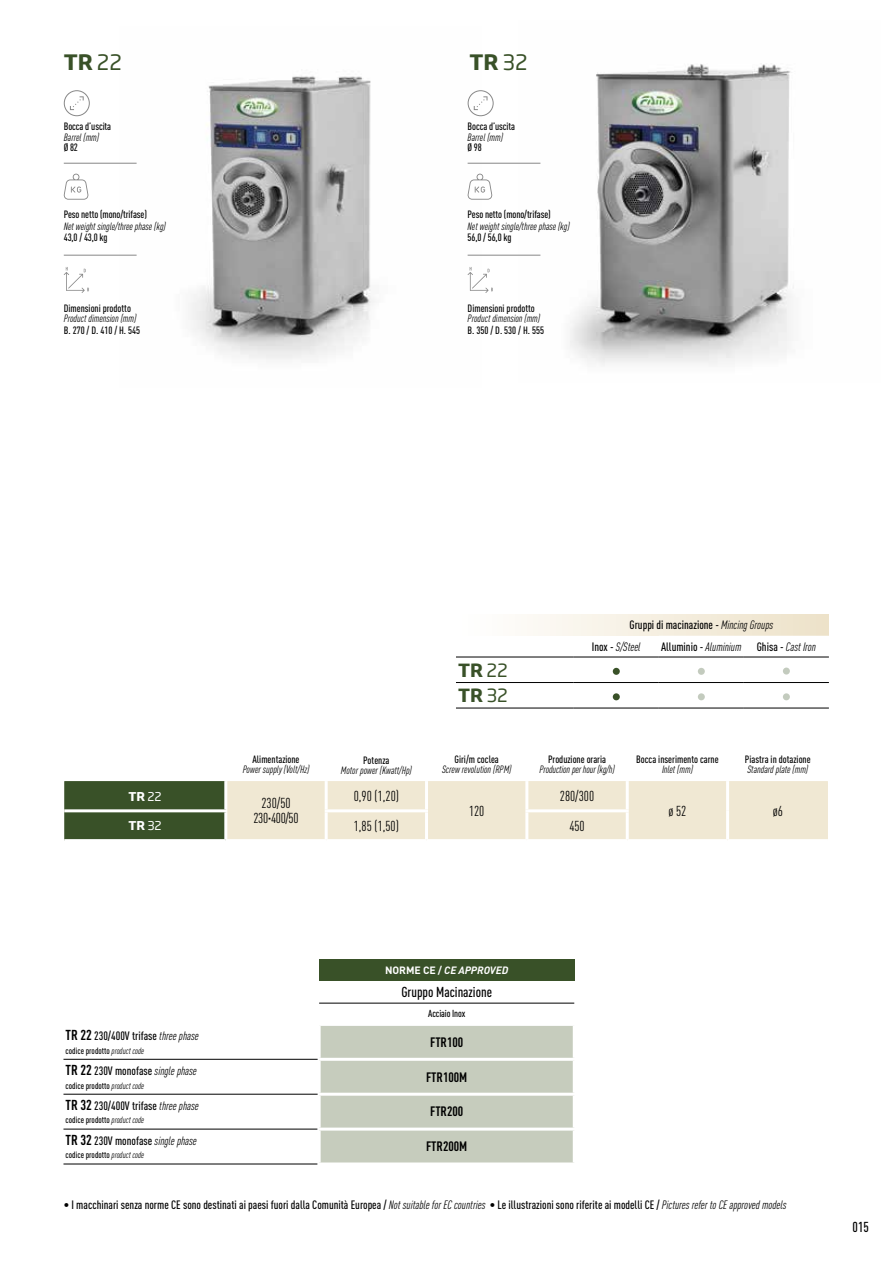
<style>
.page{position:relative;width:893px;height:1263px;background:#fff}
.page>*{position:absolute;margin:0;border:0;box-sizing:border-box;transform-origin:0 0}
.t1{font:700 21px "Soho Gothic Pro";color:#395128}
.t2{font:700 18px/25.5px "Soho Gothic Pro";color:#395128}
.t3{font:condensed 14.25px "DIN Pro";color:#000}
.t4{font:500 condensed 14.25px "DIN Pro";color:#000}
.t5{font:condensed 14.25px/15px "DIN Pro";letter-spacing:-.025em;color:#000;text-align:center}
.t6{font:700 condensed 13.5px "DIN Pro";color:#000}
.t7{font:500 condensed 12px/21.3px "DIN Pro";color:#000}
.t8{font:italic condensed 12px "DIN Pro";color:#000}
.t9{font:700 12px "Soho Gothic Pro";color:#fff}
.t10{font:500 condensed 10.5px "DIN Pro";color:#000}
.t11{font:italic condensed 10.5px "DIN Pro";color:#000}
.t12{font:italic 700 10.5px "DIN Pro";letter-spacing:-.005em;color:#fff}
.t13{font:500 condensed 10.05px "DIN Pro";letter-spacing:-.01em;color:#000}
.t14{font:500 condensed 9px "DIN Pro";color:#000}
.s1{font-weight:400}
.s2{font-weight:400;font-style:italic}
.s3{font-weight:500;font-style:normal}
.s4{font-weight:700;font-size:14.25px}
.s5{font-style:normal}
</style>
<div class="page">
<img style="left:120px;top:76px;width:361px;height:284px">
<img style="left:519px;top:64px;width:275px;height:302px">
<svg style="left:64px;top:781px;width:764px;height:58px;background:#cac8af"></svg>
<hr style="left:224px;top:781px;width:3px;height:28px;background:#fff">
<hr style="left:325px;top:781px;width:3px;height:28px;background:#fff">
<hr style="left:425px;top:781px;width:3px;height:28px;background:#fff">
<hr style="left:525px;top:781px;width:3px;height:28px;background:#fff">
<hr style="left:626px;top:781px;width:3px;height:28px;background:#fff">
<hr style="left:726px;top:781px;width:3px;height:30px;background:#fff">
<hr style="left:726px;top:811px;width:3px;height:28px;background:#fff">
<hr style="left:64px;top:809px;width:163px;height:3px;background:#fff">
<hr style="left:224px;top:812px;width:3px;height:27px;background:#fff">
<hr style="left:325px;top:809px;width:103px;height:3px;background:#fff">
<hr style="left:325px;top:812px;width:3px;height:27px;background:#fff">
<hr style="left:425px;top:812px;width:3px;height:27px;background:#fff">
<hr style="left:525px;top:809px;width:104px;height:3px;background:#fff">
<hr style="left:525px;top:812px;width:3px;height:27px;background:#fff">
<hr style="left:626px;top:812px;width:3px;height:27px;background:#fff">
<div style="left:456px;top:614px;width:118px;height:22px;background:#fcfaf6"></div>
<div style="left:574px;top:614px;width:255px;height:22px;background:linear-gradient(to right,#faf6ed,#ede1c8)"></div>
<svg style="left:659px;top:656px;width:170px;height:1px"></svg>
<hr style="left:456px;top:657px;width:118px;height:1px;background:#000">
<hr style="left:574px;top:657px;width:85px;height:1px;background:#000">
<hr style="left:659px;top:657px;width:85px;height:1px;background:#000">
<hr style="left:744px;top:657px;width:85px;height:1px;background:#000">
<hr style="left:456px;top:682px;width:118px;height:1px;background:#000">
<hr style="left:574px;top:682px;width:85px;height:1px;background:#000">
<hr style="left:659px;top:682px;width:85px;height:1px;background:#000">
<hr style="left:744px;top:682px;width:85px;height:1px;background:#000">
<hr style="left:456px;top:708px;width:118px;height:1px;background:#000">
<hr style="left:574px;top:708px;width:85px;height:1px;background:#000">
<hr style="left:659px;top:708px;width:85px;height:1px;background:#000">
<hr style="left:744px;top:708px;width:85px;height:1px;background:#000">
<div style="left:613px;top:668px;width:7px;height:7px;background:#395128;border-radius:50%"></div>
<div style="left:698px;top:668px;width:7px;height:7px;background:#c3cbbe;border-radius:50%"></div>
<div style="left:783px;top:667px;width:7px;height:7px;background:#c3cbbe;border-radius:50%"></div>
<div style="left:613px;top:693px;width:7px;height:7px;background:#395128;border-radius:50%"></div>
<div style="left:698px;top:693px;width:7px;height:7px;background:#c3cbbe;border-radius:50%"></div>
<div style="left:783px;top:693px;width:7px;height:7px;background:#c3cbbe;border-radius:50%"></div>
<div style="left:319px;top:960px;width:255px;height:21px;background:#395128"></div>
<div style="left:321px;top:1026px;width:252px;height:136px;background:#c6ccbd"></div>
<hr style="left:319px;top:1003px;width:255px;height:1px;background:#000">
<hr style="left:318px;top:1093px;width:258px;height:3px;background:#fff">
<hr style="left:318px;top:1058px;width:258px;height:3px;background:#fff">
<hr style="left:63px;top:1163px;width:255px;height:1px;background:#000">
<hr style="left:63px;top:1059px;width:255px;height:1px;background:#000">
<hr style="left:63px;top:1094px;width:255px;height:1px;background:#000">
<hr style="left:63px;top:1129px;width:255px;height:1px;background:#000">
<hr style="left:318px;top:1127px;width:258px;height:3px;background:#fff">
<svg style="left:64px;top:90px;width:26px;height:26px"></svg>
<svg style="left:64px;top:174px;width:25px;height:26px"></svg>
<hr style="left:64px;top:255px;width:73px;height:1px;background:#878787">
<hr style="left:64px;top:163px;width:73px;height:1px;background:#878787">
<svg style="left:64px;top:267px;width:25px;height:26px"></svg>
<svg style="left:468px;top:90px;width:26px;height:26px"></svg>
<svg style="left:467px;top:174px;width:25px;height:26px"></svg>
<hr style="left:468px;top:255px;width:72px;height:1px;background:#878787">
<hr style="left:468px;top:163px;width:72px;height:1px;background:#878787">
<svg style="left:468px;top:267px;width:25px;height:26px"></svg>
<h1 class="t1" style="left:64px;top:46px;width:59px">TR <span class="s1">22</span></h1>
<h1 class="t1" style="left:469px;top:46px;width:60px">TR <span class="s1">32</span></h1>
<p class="t10" style="left:64px;top:119px;width:49px">Bocca d’uscita</p>
<p class="t11" style="left:64px;top:129px;width:37px">Barrel (mm)</p>
<p class="t10" style="left:64px;top:140px;width:16px">Ø 82</p>
<p class="t10" style="left:468px;top:119px;width:49px">Bocca d’uscita</p>
<p class="t11" style="left:468px;top:129px;width:37px">Barrel (mm)</p>
<p class="t10" style="left:468px;top:140px;width:16px">Ø 98</p>
<p class="t10" style="left:64px;top:207px;width:85px">Peso netto (mono/trifase)</p>
<p class="t11" style="left:64px;top:219px;width:103px">Net weight single/three phase (kg)</p>
<p class="t10" style="left:64px;top:229px;width:45px">43,0 / 43,0 kg</p>
<p class="t10" style="left:468px;top:207px;width:85px">Peso netto (mono/trifase)</p>
<p class="t11" style="left:468px;top:219px;width:103px">Net weight single/three phase (kg)</p>
<p class="t10" style="left:468px;top:229px;width:45px">56,0 / 56,0 kg</p>
<p class="t10" style="left:64px;top:300px;width:69px">Dimensioni prodotto</p>
<p class="t11" style="left:64px;top:311px;width:74px">Product dimension (mm)</p>
<p class="t10" style="left:64px;top:323px;width:78px">B. 270 / D. 410 / H. 545</p>
<p class="t10" style="left:468px;top:300px;width:69px">Dimensioni prodotto</p>
<p class="t11" style="left:468px;top:311px;width:74px">Product dimension (mm)</p>
<p class="t10" style="left:468px;top:323px;width:78px">B. 350 / D. 530 / H. 555</p>
<p class="t10" style="left:252px;top:751px;width:49px">Alimentazione</p>
<p class="t11" style="left:243px;top:762px;width:68px">Power supply (Volt/Hz)</p>
<p class="t10" style="left:363px;top:752px;width:28px">Potenza</p>
<p class="t11" style="left:341px;top:763px;width:72px">Motor power (Kwatt/Hp)</p>
<h2 class="t2" style="left:458px;top:656px;width:51px">TR <span class="s1">22<br></span>TR <span class="s1">32</span></h2>
<p class="t10" style="left:454px;top:751px;width:46px">Giri/m coclea</p>
<p class="t11" style="left:442px;top:762px;width:71px">Screw revolution (RPM)</p>
<p class="t7" style="left:592px;top:613px;width:183px;text-indent:38px">Gruppi di macinazione - <span class="s2">Mincing Groups<br></span>Inox - <span class="s2">S/Steel</span></p>
<p class="t7" style="left:661px;top:635px;width:82px">Alluminio - <span class="s2">Aluminium</span></p>
<p class="t8" style="left:757px;top:638px;width:61px"><span class="s3">Ghisa -</span> Cast Iron</p>
<p class="t10" style="left:548px;top:751px;width:60px">Produzione oraria</p>
<p class="t11" style="left:539px;top:762px;width:77px">Production per hour (kg/h)</p>
<p class="t10" style="left:636px;top:751px;width:84px">Bocca inserimento carne</p>
<p class="t11" style="left:662px;top:762px;width:32px">Inlet (mm)</p>
<p class="t10" style="left:745px;top:751px;width:67px">Piastra in dotazione</p>
<p class="t11" style="left:747px;top:762px;width:62px">Standard plate (mm)</p>
<p class="t3" style="left:354px;top:786px;width:47px">0,90 (1,20)</p>
<p class="t3" style="left:560px;top:786px;width:36px">280/300</p>
<p class="t9" style="left:128px;top:787px;width:35px">TR <span class="s1">22</span></p>
<p class="t5" style="left:253px;top:795px;width:47px">230/50<br>230·400/50</p>
<p class="t3" style="left:469px;top:801px;width:17px">120</p>
<p class="t9" style="left:128px;top:816px;width:35px">TR <span class="s1">32</span></p>
<p class="t3" style="left:354px;top:815px;width:47px">1,85 (1,50)</p>
<p class="t3" style="left:569px;top:815px;width:17px">450</p>
<p class="t3" style="left:668px;top:801px;width:19px">ø 52</p>
<p class="t3" style="left:773px;top:801px;width:12px">ø6</p>
<p class="t7" style="left:66px;top:1024px;width:135px"><span class="s4">TR 22</span> 230/400V trifase <span class="s2">three phase</span></p>
<p class="t14" style="left:66px;top:1044px;width:80px">codice prodotto <span class="s2">product code</span></p>
<p class="t7" style="left:66px;top:1059px;width:133px"><span class="s4">TR 22</span> 230V monofase <span class="s2">single phase</span></p>
<p class="t14" style="left:66px;top:1079px;width:80px">codice prodotto <span class="s2">product code</span></p>
<p class="t7" style="left:66px;top:1094px;width:135px"><span class="s4">TR 32</span> 230/400V trifase <span class="s2">three phase</span></p>
<p class="t14" style="left:66px;top:1113px;width:80px">codice prodotto <span class="s2">product code</span></p>
<p class="t7" style="left:66px;top:1129px;width:133px"><span class="s4">TR 32</span> 230V monofase <span class="s2">single phase</span></p>
<p class="t14" style="left:66px;top:1148px;width:80px">codice prodotto <span class="s2">product code</span></p>
<p class="t12" style="left:385px;top:962px;width:125px"><span class="s5">NORME CE /</span> CE APPROVED</p>
<p class="t4" style="left:401px;top:981px;width:92px">Gruppo Macinazione</p>
<p class="t13" style="left:428px;top:1006px;width:39px">Acciaio Inox</p>
<p class="t6" style="left:430px;top:1032px;width:35px">FTR100</p>
<p class="t6" style="left:426px;top:1066px;width:43px">FTR100M</p>
<p class="t6" style="left:430px;top:1101px;width:35px">FTR200</p>
<p class="t6" style="left:426px;top:1136px;width:43px">FTR200M</p>
<p class="t7" style="left:64px;top:1193px;width:724px">• I macchinari senza norme CE sono destinati ai paesi fuori dalla Comunità Europea / <span class="s2">Not suitable for EC countries</span> • Le illustrazioni sono riferite ai modelli CE / <span class="s2">Pictures refer to CE approved models</span></p>
<p class="t4" style="left:853px;top:1216px;width:18px">015</p>
</div>
